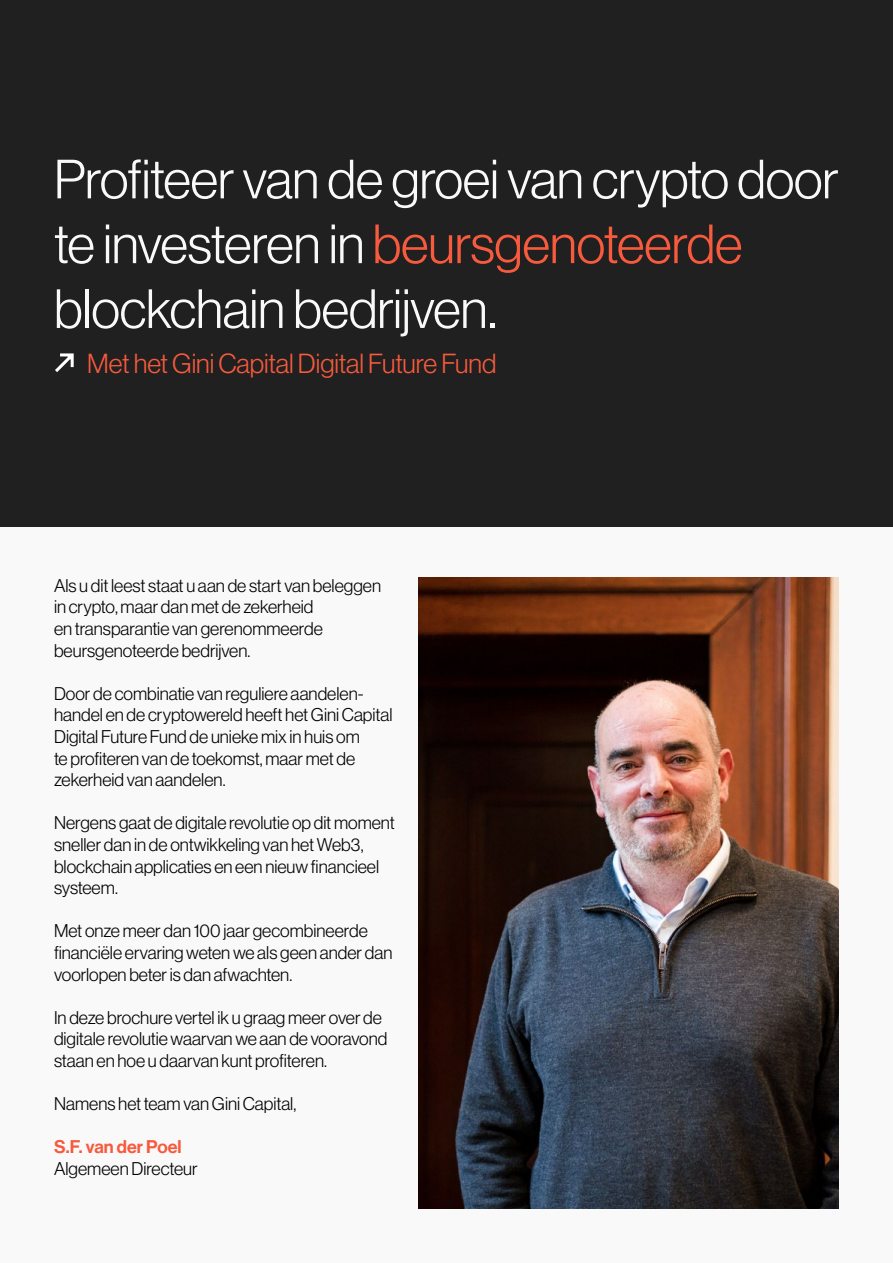
<style>
.page{position:relative;width:893px;height:1263px;background:#fff}
.page>*{position:absolute;margin:0;border:0;box-sizing:border-box;transform-origin:0 0}
.t1{font:300 54px/64.8px "Neue Haas Display";letter-spacing:-.005em;color:#f9f9f9}
.t2{font:300 27px "Neue Haas Display";letter-spacing:-.005em;color:#f75a3d}
.t3{font:300 18px/21.6px "Neue Haas Display";color:#000}
.t4{font:18px "Neue Haas Display Mediu";color:#f75a3d}
.s1{color:#f75a3d}
</style>
<div class="page">
<div style="left:0;top:0;width:893px;height:527px;background:#202020"></div>
<div style="left:0;top:527px;width:893px;height:736px;background:#f9f9f9"></div>
<svg style="left:55px;top:353px;width:19px;height:19px"></svg>
<img style="left:418px;top:577px;width:421px;height:632px">
<h1 class="t1" style="left:54px;top:147px;width:786px">Profiteer van de groei van crypto door te investeren in <span class="s1">beursgenoteerde </span>blockchain bedrijven.</h1>
<h2 class="t2" style="left:87px;top:348px;width:411px">Met het Gini Capital Digital Future Fund</h2>
<p class="t3" style="left:54px;top:575px;width:329px">Als u dit leest staat u aan de start van beleggen in crypto, maar dan met de zekerheid<br>en transparantie van gerenommeerde beursgenoteerde bedrijven.</p>
<p class="t3" style="left:54px;top:683px;width:340px">Door de combinatie van reguliere aandelen&shy;handel en de cryptowereld heeft het Gini Capital Digital Future Fund de unieke mix in huis om<br>te profiteren van de toekomst, maar met de zekerheid van aandelen.</p>
<p class="t3" style="left:54px;top:812px;width:342px">Nergens gaat de digitale revolutie op dit moment sneller dan in de ontwikkeling van het Web3, blockchain applicaties en een nieuw financieel systeem.</p>
<p class="t3" style="left:54px;top:920px;width:340px">Met onze meer dan 100 jaar gecombineerde financiële ervaring weten we als geen ander dan voorlopen beter is dan afwachten.</p>
<p class="t3" style="left:54px;top:1007px;width:335px">In deze brochure vertel ik u graag meer over de digitale revolutie waarvan we aan de vooravond staan en hoe u daarvan kunt profiteren.</p>
<p class="t3" style="left:54px;top:1093px;width:244px">Namens het team van Gini Capital,</p>
<p class="t4" style="left:54px;top:1137px;width:129px">S.F. van der Poel</p>
<p class="t3" style="left:54px;top:1158px;width:145px">Algemeen Directeur</p>
</div>
